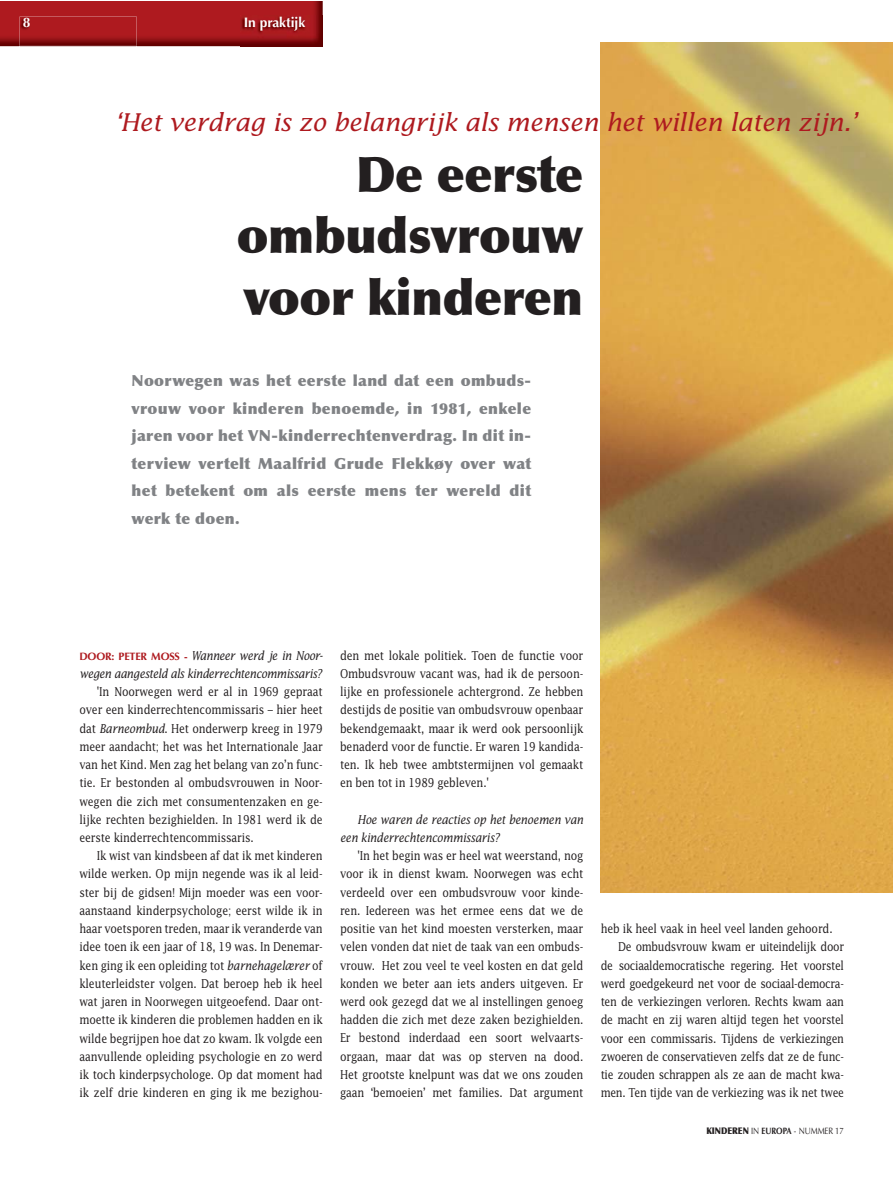
<style>
.page{position:relative;width:893px;height:1178px;background:#fff}
.page>*{position:absolute;margin:0;border:0;box-sizing:border-box;transform-origin:0 0}
.t1{font:900 49.05px/61.2px "Optima LT Std";letter-spacing:-.01em;color:#231f20;text-align:justify}
.t2{font:italic 24.45px "Lucida Std";letter-spacing:-.01em;color:#ae1a1f}
.t3{font:900 15.3px/27.6px "Optima LT Std";letter-spacing:.025em;color:#808285;text-align:justify}
.t4{font:700 13.8px "Optima LT Std";color:#fff}
.t5{font:12.3px/18.3px "Lucida Std";letter-spacing:-.03em;color:#231f20;text-align:justify;scale:.85 1}
.t6{font:12.3px "Lucida Std";letter-spacing:-.03em;color:#231f20;scale:.84 1}
.t7{font:italic 12.3px/18.3px "Lucida Std";letter-spacing:-.03em;color:#231f20;scale:.85 1}
.t8{font:9.15px "Optima LT Std";letter-spacing:-.005em;color:#231f20;scale:.85 1}
.s1{font-family:"Optima LT Std";font-weight:700;font-style:normal;font-size:10.65px;color:#ae1a1f}
.s2{font-style:italic}
.s3{font-weight:900}
.s4{font-weight:700}
</style>
<div class="page">
<img style="left:600px;top:43px;width:292px;height:849px">
<img style="left:0;top:2px;width:323px;height:44px">
<img style="left:20px;top:16px;width:117px;height:31px">
<img style="left:241px;top:46px;width:82px;height:1px">
<img style="left:241px;top:16px;width:82px;height:30px">
<img style="left:20px;top:45px;width:116px;height:1px">
<img style="left:20px;top:17px;width:116px;height:28px">
<svg style="left:24px;top:17px;width:13px;height:10px"></svg>
<p class="t4" style="left:23px;top:16px;width:17px">12</p>
<p class="t4" style="left:23px;top:16px;width:9px">8</p>
<p class="t4" style="left:244px;top:16px;width:63px">In praktijk</p>
<h2 class="t2" style="left:115px;top:112px;width:742px">‘Het verdrag is zo belangrijk als mensen het willen laten zijn.’</h2>
<h1 class="t1" style="left:237px;top:148px;width:348px;text-indent:119px">De eerste ombudsvrouw voor kinderen</h1>
<p class="t3" style="left:132px;top:368px;width:401px">Noorwegen was het eerste land dat een ombuds&shy;vrouw voor kinderen benoemde, in 1981, enkele jaren voor het VN-kinderrechtenverdrag. In dit in&shy;terview vertelt Maalfrid Grude Flekkøy over wat het betekent om als eerste mens ter wereld dit werk te doen.</p>
<p class="t7" style="left:79px;top:647px;width:288px"><span class="s1">DOOR: PETER MOSS -</span> Wanneer werd je in Noor&shy;wegen aangesteld als kinderrechtencommissaris?</p>
<p class="t5" style="left:79px;top:684px;width:288px;text-indent:17px">'In Noorwegen werd er al in 1969 gepraat over een kinderrechtencommissaris – hier heet dat <span class="s2">Barneombud</span>. Het onderwerp kreeg in 1979 meer aandacht; het was het Internationale Jaar van het Kind. Men zag het belang van zo’n func&shy;tie. Er bestonden al ombudsvrouwen in Noor&shy;wegen die zich met consumentenzaken en ge&shy;lijke rechten bezighielden. In 1981 werd ik de eerste kinderrechtencommissaris.</p>
<p class="t5" style="left:79px;top:848px;width:288px;text-indent:17px">Ik wist van kindsbeen af dat ik met kinderen wilde werken. Op mijn negende was ik al leid&shy;ster bij de gidsen! Mijn moeder was een voor&shy;aanstaand kinderpsychologe; eerst wilde ik in haar voetsporen treden, maar ik veranderde van idee toen ik een jaar of 18, 19 was. In Denemar&shy;ken ging ik een opleiding tot <span class="s2">barnehagelærer</span> of kleuterleidster volgen. Dat beroep heb ik heel wat jaren in Noorwegen uitgeoefend. Daar ont&shy;moette ik kinderen die problemen hadden en ik wilde begrijpen hoe dat zo kwam. Ik volgde een aanvullende opleiding psychologie en zo werd ik toch kinderpsychologe. Op dat moment had ik zelf drie kinderen en ging ik me bezighou-</p>
<p class="t5" style="left:340px;top:647px;width:288px">den met lokale politiek. Toen de functie voor Ombudsvrouw vacant was, had ik de persoon&shy;lijke en professionele achtergrond. Ze hebben destijds de positie van ombudsvrouw openbaar bekendgemaakt, maar ik werd ook persoonlijk benaderd voor de functie. Er waren 19 kandida&shy;ten. Ik heb twee ambtstermijnen vol gemaakt en ben tot in 1989 gebleven.'</p>
<p class="t7" style="left:340px;top:811px;width:288px;text-indent:17px">Hoe waren de reacties op het benoemen van een kinderrechtencommissaris?</p>
<p class="t5" style="left:340px;top:848px;width:288px;text-indent:17px">'In het begin was er heel wat weerstand, nog voor ik in dienst kwam. Noorwegen was echt verdeeld over een ombudsvrouw voor kinde&shy;ren. Iedereen was het ermee eens dat we de positie van het kind moesten versterken, maar velen vonden dat niet de taak van een ombuds&shy;vrouw. Het zou veel te veel kosten en dat geld konden we beter aan iets anders uitgeven. Er werd ook gezegd dat we al instellingen genoeg hadden die zich met deze zaken bezighielden.<br>Er bestond inderdaad een soort welvaarts&shy;orgaan, maar dat was op sterven na dood.<br>Het grootste knelpunt was dat we ons zouden gaan ‘bemoeien’ met families. Dat argument</p>
<p class="t5" style="left:600px;top:921px;width:274px">heb ik heel vaak in heel veel landen gehoord.</p>
<p class="t6" style="left:618px;top:942px;width:270px">De ombudsvrouw kwam er uiteindelijk door</p>
<p class="t6" style="left:600px;top:960px;width:291px">de sociaaldemocratische regering. Het voorstel</p>
<p class="t6" style="left:600px;top:978px;width:291px">werd goedgekeurd net voor de sociaal-democra-</p>
<p class="t6" style="left:600px;top:997px;width:291px">ten de verkiezingen verloren. Rechts kwam aan</p>
<p class="t6" style="left:600px;top:1015px;width:291px">de macht en zij waren altijd tegen het voorstel</p>
<p class="t6" style="left:600px;top:1033px;width:291px">voor een commissaris. Tijdens de verkiezingen</p>
<p class="t6" style="left:600px;top:1051px;width:291px">zwoeren de conservatieven zelfs dat ze de func-</p>
<p class="t6" style="left:600px;top:1070px;width:291px">tie zouden schrappen als ze aan de macht kwa-</p>
<p class="t6" style="left:600px;top:1088px;width:291px">men. Ten tijde van de verkiezing was ik net twee</p>
<p class="t8" style="left:706px;top:1127px;width:163px"><span class="s3">KINDEREN</span> IN <span class="s4">EUROPA</span> - NUMMER 17</p>
</div>
